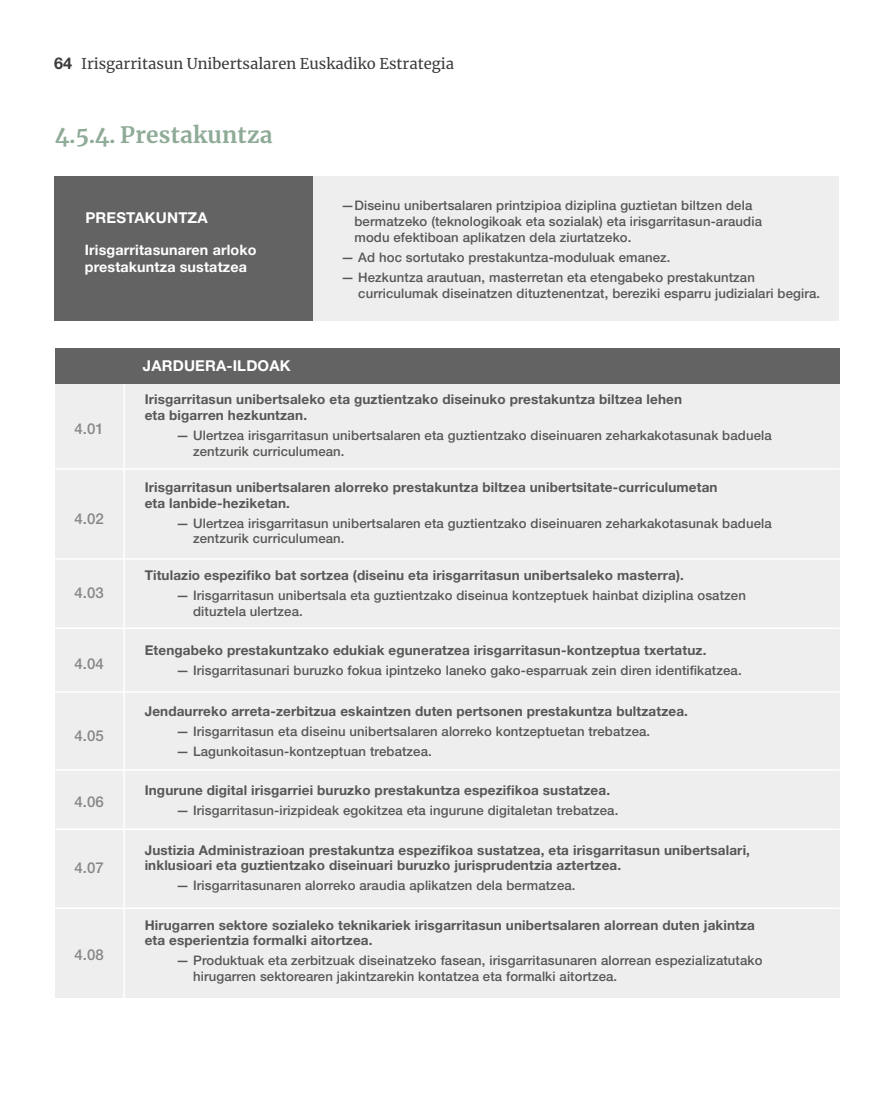
<style>
.page{position:relative;width:893px;height:1106px;background:#fff}
.page>*{position:absolute;margin:0;border:0;box-sizing:border-box;transform-origin:0 0}
.t1{font:700 22.5px "Merriweather";letter-spacing:.01em;color:#8fab97}
.t2{font:500 15px "Helvetica Neue LT Std";letter-spacing:.01em;color:#878787}
.t3{font:700 15px "Helvetica Neue LT Std";letter-spacing:.01em;color:#fff}
.t4{font:14.85px "Merriweather";color:#3c3c3b}
.t5{font:700 14.25px/17.2px "Helvetica Neue LT Std";letter-spacing:.01em;color:#fff}
.t6{font:700 13.5px/15.8px "Helvetica Neue LT Std";letter-spacing:.01em;color:#575756}
.t7{font:500 13.2px/15.8px "Helvetica Neue LT Std";letter-spacing:.01em;color:#575756}
.s1{font-family:"Helvetica Neue LT Std";font-weight:700;font-size:16.2px}
</style>
<div class="page">
<div style="left:312px;top:176px;width:527px;height:145px;background:#eee"></div>
<div style="left:54px;top:176px;width:258px;height:145px;background:#646363"></div>
<div style="left:55px;top:383px;width:785px;height:614px;background:#eee"></div>
<hr style="left:123px;top:377px;width:2px;height:629px;background:#fff">
<div style="left:55px;top:347px;width:785px;height:36px;background:#646363"></div>
<hr style="left:55px;top:468px;width:785px;height:2px;background:#fff">
<hr style="left:55px;top:558px;width:785px;height:1px;background:#fff">
<hr style="left:55px;top:627px;width:785px;height:2px;background:#fff">
<hr style="left:55px;top:691px;width:785px;height:1px;background:#fff">
<hr style="left:55px;top:769px;width:785px;height:1px;background:#fff">
<hr style="left:55px;top:828px;width:785px;height:2px;background:#fff">
<hr style="left:55px;top:907px;width:785px;height:2px;background:#fff">
<p class="t4" style="left:54px;top:53px;width:402px"><span class="s1">64</span> Irisgarritasun Unibertsalaren Euskadiko Estrategia</p>
<h1 class="t1" style="left:55px;top:119px;width:219px">4.5.4. Prestakuntza</h1>
<p class="t3" style="left:85px;top:208px;width:124px">PRESTAKUNTZA</p>
<p class="t5" style="left:85px;top:241px;width:173px">Irisgarritasunaren arloko prestakuntza sustatzea</p>
<p class="t3" style="left:143px;top:356px;width:149px">JARDUERA-ILDOAK</p>
<p class="t7" style="left:354px;top:198px;width:409px;text-indent:-13px">—Diseinu unibertsalaren printzipioa diziplina guztietan biltzen dela bermatzeko (teknologikoak eta sozialak) eta irisgarritasun-araudia modu efektiboan aplikatzen dela ziurtatzeko.</p>
<p class="t7" style="left:341px;top:249px;width:331px">— Ad hoc sortutako prestakuntza-moduluak emanez.</p>
<p class="t7" style="left:358px;top:269px;width:463px;text-indent:-17px">— Hezkuntza arautuan, masterretan eta etengabeko prestakuntzan curriculumak diseinatzen dituztenentzat, bereziki esparru judizialari begira.</p>
<p class="t2" style="left:74px;top:419px;width:31px">4.01</p>
<p class="t2" style="left:74px;top:509px;width:31px">4.02</p>
<p class="t2" style="left:74px;top:584px;width:31px">4.03</p>
<p class="t2" style="left:74px;top:655px;width:31px">4.04</p>
<p class="t2" style="left:74px;top:726px;width:31px">4.05</p>
<p class="t2" style="left:74px;top:792px;width:31px">4.06</p>
<p class="t2" style="left:74px;top:858px;width:31px">4.07</p>
<p class="t2" style="left:74px;top:945px;width:31px">4.08</p>
<p class="t6" style="left:145px;top:390px;width:539px;line-height:16.2px">Irisgarritasun unibertsaleko eta guztientzako diseinuko prestakuntza biltzea lehen eta bigarren hezkuntzan.</p>
<p class="t7" style="left:193px;top:427px;width:580px;text-indent:-17px">— Ulertzea irisgarritasun unibertsalaren eta guztientzako diseinuaren zeharkakotasunak baduela zentzurik curriculumean.</p>
<p class="t6" style="left:145px;top:479px;width:574px">Irisgarritasun unibertsalaren alorreko prestakuntza biltzea unibertsitate-curriculumetan eta lanbide-heziketan.</p>
<p class="t7" style="left:193px;top:515px;width:580px;text-indent:-17px">— Ulertzea irisgarritasun unibertsalaren eta guztientzako diseinuaren zeharkakotasunak baduela zentzurik curriculumean.</p>
<p class="t6" style="left:145px;top:566px;width:541px">Titulazio espezifiko bat sortzea (diseinu eta irisgarritasun unibertsaleko masterra).</p>
<p class="t7" style="left:193px;top:587px;width:554px;text-indent:-17px">— Irisgarritasun unibertsala eta guztientzako diseinua kontzeptuek hainbat diziplina osatzen dituztela ulertzea.</p>
<p class="t6" style="left:145px;top:642px;width:563px">Etengabeko prestakuntzako edukiak eguneratzea irisgarritasun-kontzeptua txertatuz.</p>
<p class="t7" style="left:176px;top:662px;width:567px">— Irisgarritasunari buruzko fokua ipintzeko laneko gako-esparruak zein diren identifikatzea.</p>
<p class="t6" style="left:145px;top:703px;width:545px">Jendaurreko arreta-zerbitzua eskaintzen duten pertsonen prestakuntza bultzatzea.</p>
<p class="t7" style="left:176px;top:723px;width:476px">— Irisgarritasun eta diseinu unibertsalaren alorreko kontzeptuetan trebatzea.</p>
<p class="t7" style="left:176px;top:743px;width:257px">— Lagunkoitasun-kontzeptuan trebatzea.</p>
<p class="t6" style="left:145px;top:782px;width:467px">Ingurune digital irisgarriei buruzko prestakuntza espezifikoa sustatzea.</p>
<p class="t7" style="left:176px;top:802px;width:444px">— Irisgarritasun-irizpideak egokitzea eta ingurune digitaletan trebatzea.</p>
<p class="t6" style="left:145px;top:841px;width:607px">Justizia Administrazioan prestakuntza espezifikoa sustatzea, eta irisgarritasun unibertsalari, inklusioari eta guztientzako diseinuari buruzko jurisprudentzia aztertzea.</p>
<p class="t7" style="left:176px;top:877px;width:401px">— Irisgarritasunaren alorreko araudia aplikatzen dela bermatzea.</p>
<p class="t6" style="left:145px;top:916px;width:612px">Hirugarren sektore sozialeko teknikariek irisgarritasun unibertsalaren alorrean duten jakintza eta esperientzia formalki aitortzea.</p>
<p class="t7" style="left:193px;top:952px;width:571px;text-indent:-17px">— Produktuak eta zerbitzuak diseinatzeko fasean, irisgarritasunaren alorrean espezializatutako hirugarren sektorearen jakintzarekin kontatzea eta formalki aitortzea.</p>
</div>
